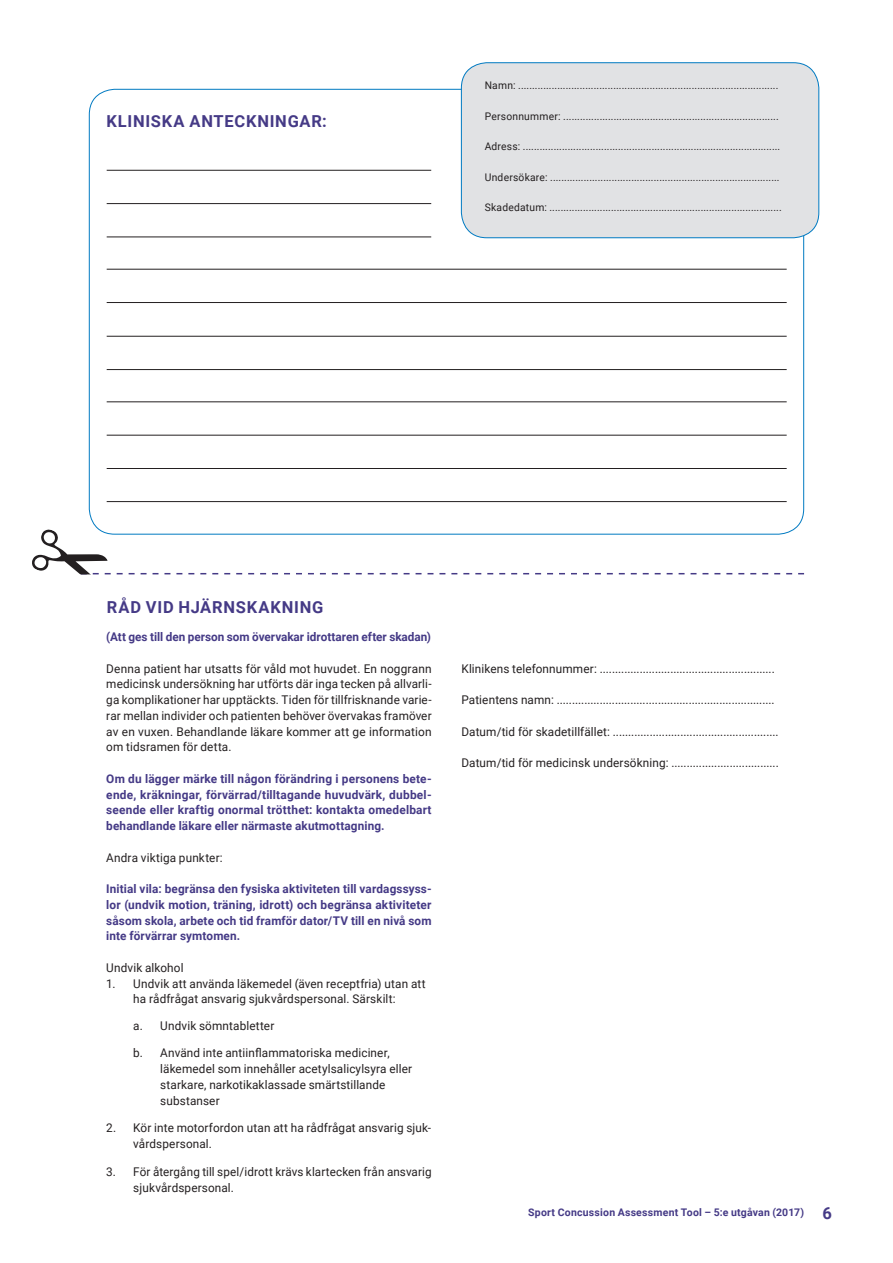
<style>
.page{position:relative;width:893px;height:1263px;background:#fff}
.page>*{position:absolute;margin:0;border:0;box-sizing:border-box;transform-origin:0 0}
.Mellanrubrik_Scat{font:700 16.5px "Roboto";letter-spacing:.045em;color:#453a86}
.Bröd_SCAT{font:12px/15.8px "Roboto";letter-spacing:.01em;color:#231f20}
.Bröd_SCAT-2{font:700 12px/15.8px "Roboto";letter-spacing:.01em;color:#453a86;text-align:justify}
.Tabelltext_SCAT{font:10.5px "Roboto";letter-spacing:.02em;color:#231f20}
.t1{font:700 10.5px "Roboto";letter-spacing:.02em;color:#453a86}
.s1{font-size:16.5px}
</style>
<div class="page">
<div style="left:461px;top:63px;width:358px;height:175px;background:#e1e2e4;border-radius:26px"></div>
<div style="left:461px;top:62px;width:358px;height:176px;border:1px solid #007ac2;border-radius:26px"></div>
<hr style="left:107px;top:237px;width:324px;height:1px;background:#231f20">
<hr style="left:107px;top:369px;width:680px;height:1px;background:#231f20">
<hr style="left:107px;top:203px;width:324px;height:1px;background:#231f20">
<hr style="left:107px;top:336px;width:680px;height:1px;background:#231f20">
<hr style="left:107px;top:302px;width:680px;height:1px;background:#231f20">
<hr style="left:107px;top:435px;width:680px;height:1px;background:#231f20">
<hr style="left:107px;top:501px;width:680px;height:1px;background:#231f20">
<hr style="left:107px;top:468px;width:680px;height:1px;background:#231f20">
<hr style="left:107px;top:170px;width:324px;height:1px;background:#231f20">
<hr style="left:107px;top:269px;width:680px;height:1px;background:#231f20">
<hr style="left:107px;top:401px;width:680px;height:1px;background:#231f20">
<svg style="left:32px;top:529px;width:772px;height:45px"></svg>
<p class="Mellanrubrik_Scat" style="left:107px;top:110px;width:222px">KLINISKA ANTECKNINGAR:</p>
<p class="Tabelltext_SCAT" style="left:485px;top:78px;width:295px">Namn: .............................................................................................</p>
<p class="Tabelltext_SCAT" style="left:485px;top:109px;width:295px">Personnummer: .............................................................................</p>
<p class="Tabelltext_SCAT" style="left:485px;top:139px;width:297px">Adress: ............................................................................................</p>
<p class="Tabelltext_SCAT" style="left:485px;top:170px;width:296px">Undersökare: ..................................................................................</p>
<p class="Tabelltext_SCAT" style="left:485px;top:200px;width:298px">Skadedatum: ...................................................................................</p>
<p class="Mellanrubrik_Scat" style="left:107px;top:596px;width:218px">RÅD VID HJÄRNSKAKNING</p>
<p class="Bröd_SCAT-2" style="left:106px;top:629px;width:326px">(Att ges till den person som övervakar idrottaren efter skadan)</p>
<p class="Bröd_SCAT" style="left:106px;top:660px;width:327px;text-align:justify">Denna patient har utsatts för våld mot huvudet. En noggrann medicinsk undersökning har utförts där inga tecken på allvarli&shy;ga komplikationer har upptäckts. Tiden för tillfrisknande varie&shy;rar mellan individer och patienten behöver övervakas framöver av en vuxen. Behandlande läkare kommer att ge information om tidsramen för detta.</p>
<p class="Bröd_SCAT-2" style="left:106px;top:770px;width:327px">Om du lägger märke till någon förändring i personens bete&shy;ende, kräkningar, förvärrad/tilltagande huvudvärk, dubbel&shy;seende eller kraftig onormal trötthet: kontakta omedelbart behandlande läkare eller närmaste akutmottagning.</p>
<p class="Bröd_SCAT" style="left:106px;top:849px;width:118px">Andra viktiga punkter:</p>
<p class="Bröd_SCAT-2" style="left:106px;top:881px;width:327px">Initial vila: begränsa den fysiska aktiviteten till vardagssyss&shy;lor (undvik motion, träning, idrott) och begränsa aktiviteter såsom skola, arbete och tid framför dator/TV till en nivå som inte förvärrar symtomen.</p>
<p class="Bröd_SCAT" style="left:106px;top:959px;width:79px">Undvik alkohol</p>
<p class="Bröd_SCAT" style="left:106px;top:975px;width:321px;text-align:center">1. Undvik att använda läkemedel (även receptfria) utan att ha rådfrågat ansvarig sjukvårdspersonal. Särskilt:</p>
<p class="Bröd_SCAT" style="left:133px;top:1017px;width:143px">a. Undvik sömntabletter</p>
<p class="Bröd_SCAT" style="left:160px;top:1045px;width:253px;text-indent:-27px">b. Använd inte antiinflammatoriska mediciner, läkemedel som innehåller acetylsalicylsyra eller starkare, narkotikaklassade smärtstillande substanser</p>
<p class="Bröd_SCAT" style="left:133px;top:1120px;width:299px;text-indent:-27px">2. Kör inte motorfordon utan att ha rådfrågat ansvarig sjuk&shy;vårdspersonal.</p>
<p class="Bröd_SCAT" style="left:133px;top:1163px;width:300px;text-indent:-27px">3. För återgång till spel/idrott krävs klartecken från ansvarig sjukvårdspersonal.</p>
<p class="Bröd_SCAT" style="left:461px;top:660px;width:315px">Klinikens telefonnummer: .........................................................</p>
<p class="Bröd_SCAT" style="left:461px;top:692px;width:315px">Patientens namn: .......................................................................</p>
<p class="Bröd_SCAT" style="left:461px;top:723px;width:319px">Datum/tid för skadetillfället: ......................................................</p>
<p class="Bröd_SCAT" style="left:461px;top:755px;width:319px">Datum/tid för medicinsk undersökning: ...................................</p>
<p class="t1" style="left:528px;top:1204px;width:305px">Sport Concussion Assessment Tool – 5:e utgåvan (2017) <span class="s1">6</span></p>
</div>
